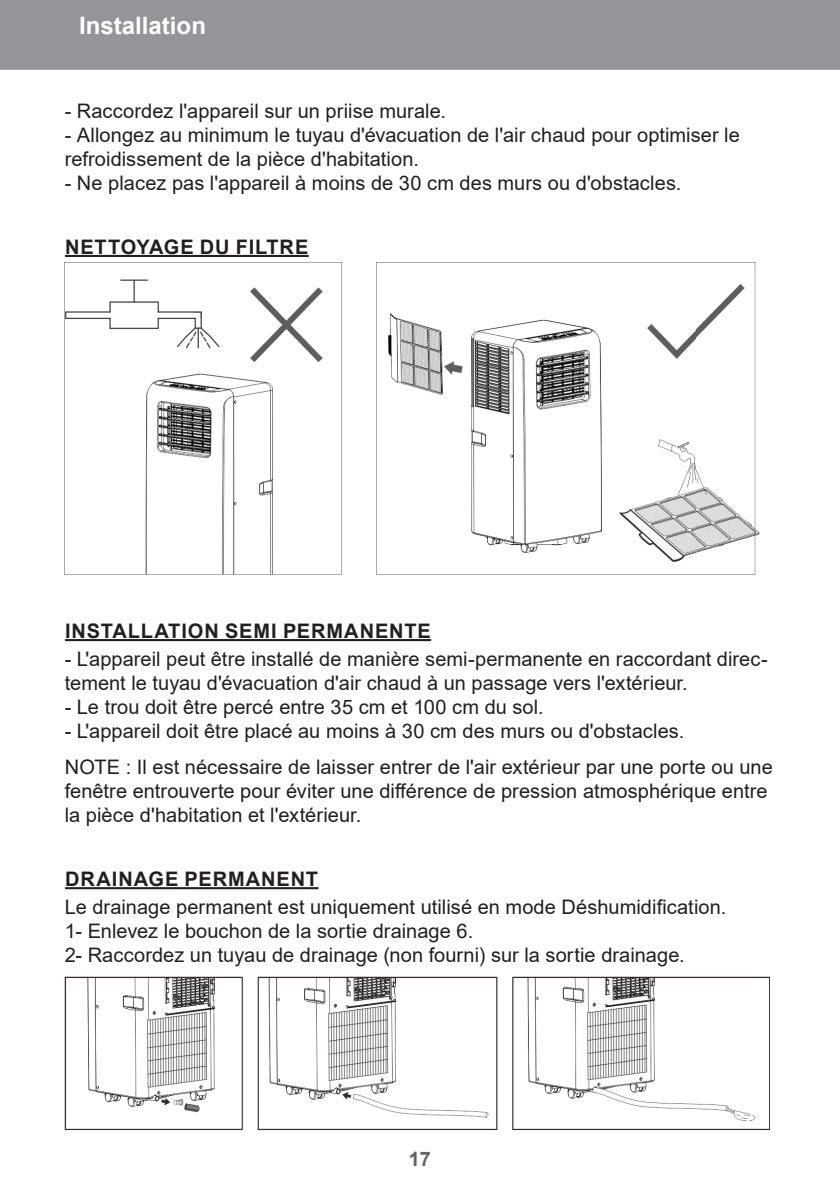
<style>
.page{position:relative;width:840px;height:1191px;background:#fff}
.page>*{position:absolute;margin:0;border:0;box-sizing:border-box;transform-origin:0 0}
.t1{font:700 24px "Arial";color:#fff}
.t2{font:20px/24px "Arial";color:#231f20}
.t3{font:700 20px "Arial";letter-spacing:.045em;color:#231f20}
.t4{font:700 20px "Arial";color:#636366}
</style>
<div class="page">
<hr style="left:0;top:68px;width:839px;height:2px;background:#939598">
<hr style="left:0;top:0;width:1px;height:68px;background:#939598">
<hr style="left:65px;top:255px;width:243px;height:2px;background:#231f20">
<hr style="left:65px;top:639px;width:366px;height:2px;background:#231f20">
<hr style="left:65px;top:887px;width:253px;height:2px;background:#231f20">
<img style="left:65px;top:263px;width:694px;height:311px">
<img style="left:65px;top:977px;width:704px;height:153px">
<div style="left:1px;top:0;width:838px;height:68px;background:#939598"></div>
<p class="t1" style="left:79px;top:9px;width:128px">Installation</p>
<p class="t2" style="left:65px;top:99px;width:383px">- Raccordez l'appareil sur un priise murale.</p>
<p class="t2" style="left:65px;top:123px;width:676px">- Allongez au minimum le tuyau d'évacuation de l'air chaud pour optimiser le refroidissement de la pièce d'habitation.</p>
<p class="t2" style="left:65px;top:171px;width:618px">- Ne placez pas l'appareil à moins de 30 cm des murs ou d'obstacles.</p>
<p class="t3" style="left:65px;top:233px;width:245px">NETTOYAGE DU FILTRE</p>
<p class="t3" style="left:65px;top:617px;width:367px">INSTALLATION SEMI PERMANENTE</p>
<p class="t2" style="left:65px;top:647px;width:704px">- L'appareil peut être installé de manière semi-permanente en raccordant direc&shy;tement le tuyau d'évacuation d'air chaud à un passage vers l'extérieur.</p>
<p class="t2" style="left:65px;top:695px;width:480px">- Le trou doit être percé entre 35 cm et 100 cm du sol.</p>
<p class="t2" style="left:65px;top:719px;width:621px">- L'appareil doit être placé au moins à 30 cm des murs ou d'obstacles.</p>
<p class="t2" style="left:65px;top:755px;width:709px">NOTE : Il est nécessaire de laisser entrer de l'air extérieur par une porte ou une fenêtre entrouverte pour éviter une différence de pression atmosphérique entre la pièce d'habitation et l'extérieur.</p>
<p class="t3" style="left:65px;top:865px;width:254px">DRAINAGE PERMANENT</p>
<p class="t2" style="left:65px;top:895px;width:662px">Le drainage permanent est uniquement utilisé en mode Déshumidification.</p>
<p class="t2" style="left:65px;top:919px;width:410px">1- Enlevez le bouchon de la sortie drainage 6.</p>
<p class="t2" style="left:65px;top:943px;width:621px">2- Raccordez un tuyau de drainage (non fourni) sur la sortie drainage.</p>
<p class="t4" style="left:408px;top:1144px;width:24px">17</p>
</div>
